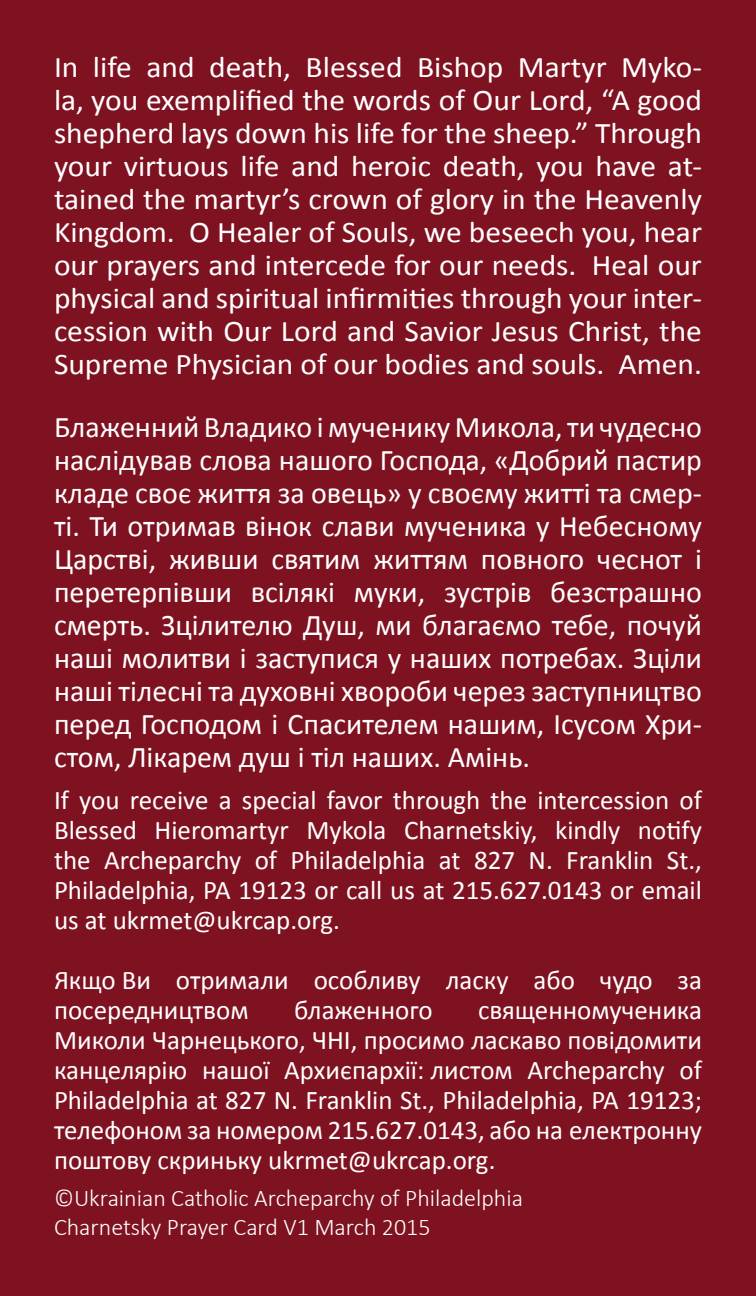
<style>
.page{position:relative;width:756px;height:1296px;background:#7f1221}
.page>*{position:absolute;margin:0;border:0;box-sizing:border-box;transform-origin:0 0}
.Body_text__2{font:30px/33px "Calibri";color:#fff;text-align:justify}
.Body_Text{font:30px/33px "Calibri";color:#fff;text-align:justify;scale:1.05 1}
.t1{font:27px/30px "Calibri";color:#fff;text-align:justify}
.t2{font:300 24px "Calibri";color:#fff}
</style>
<div class="page">
<p class="Body_Text" style="left:54px;top:50px;width:619px">In life and death, Blessed Bishop Martyr Myko&shy;la, you exemplified the words of Our Lord, “A good shepherd lays down his life for the sheep.” Through your virtuous life and heroic death, you have at&shy;tained the martyr’s crown of glory in the Heavenly Kingdom. O Healer of Souls, we beseech you, hear our prayers and intercede for our needs. Heal our physical and spiritual infirmities through your inter&shy;cession with Our Lord and Savior Jesus Christ, the Supreme Physician of our bodies and souls. Amen.</p>
<p class="Body_text__2" style="left:54px;top:410px;width:650px">Блаженний Владико і мученику Микола, ти чудесно наслідував слова нашого Господа, «Добрий пастир кладе своє життя за овець» у своєму житті та смер&shy;ті. Ти отримав вінок слави мученика у Небесному Царстві, живши святим життям повного чеснот і перетерпівши всілякі муки, зустрів безстрашно смерть. Зцілителю Душ, ми благаємо тебе, почуй наші молитви і заступися у наших потребах. Зціли наші тілесні та духовні хвороби через заступництво перед Господом і Спасителем нашим, Ісусом Хри&shy;стом, Лікарем душ і тіл наших. Амінь.</p>
<p class="t1" style="left:54px;top:785px;width:650px">If you receive a special favor through the intercession of Blessed Hieromartyr Mykola Charnetskiy, kindly notify the Archeparchy of Philadelphia at 827 N. Franklin St., Philadelphia, PA 19123 or call us at 215.627.0143 or email us at ukrmet@ukrcap.org.</p>
<p class="t1" style="left:54px;top:965px;width:650px">Якщо Ви отримали особливу ласку або чудо за посередництвом</p>
<p class="t1" style="left:294px;top:995px;width:140px">блаженного</p>
<p class="t1" style="left:54px;top:995px;width:650px;text-indent:424px">священномученика Миколи Чарнецького, ЧНІ, просимо ласкаво повідомити канцелярію нашої Архиєпархії: листом Archeparchy of Philadelphia at 827 N. Franklin St., Philadelphia, PA 19123; телефоном за номером 215.627.0143, або на електронну поштову скриньку ukrmet@ukrcap.org.</p>
<p class="t2" style="left:54px;top:1183px;width:471px">©Ukrainian Catholic Archeparchy of Philadelphia</p>
<p class="t2" style="left:54px;top:1212px;width:378px">Charnetsky Prayer Card V1 March 2015</p>
</div>
